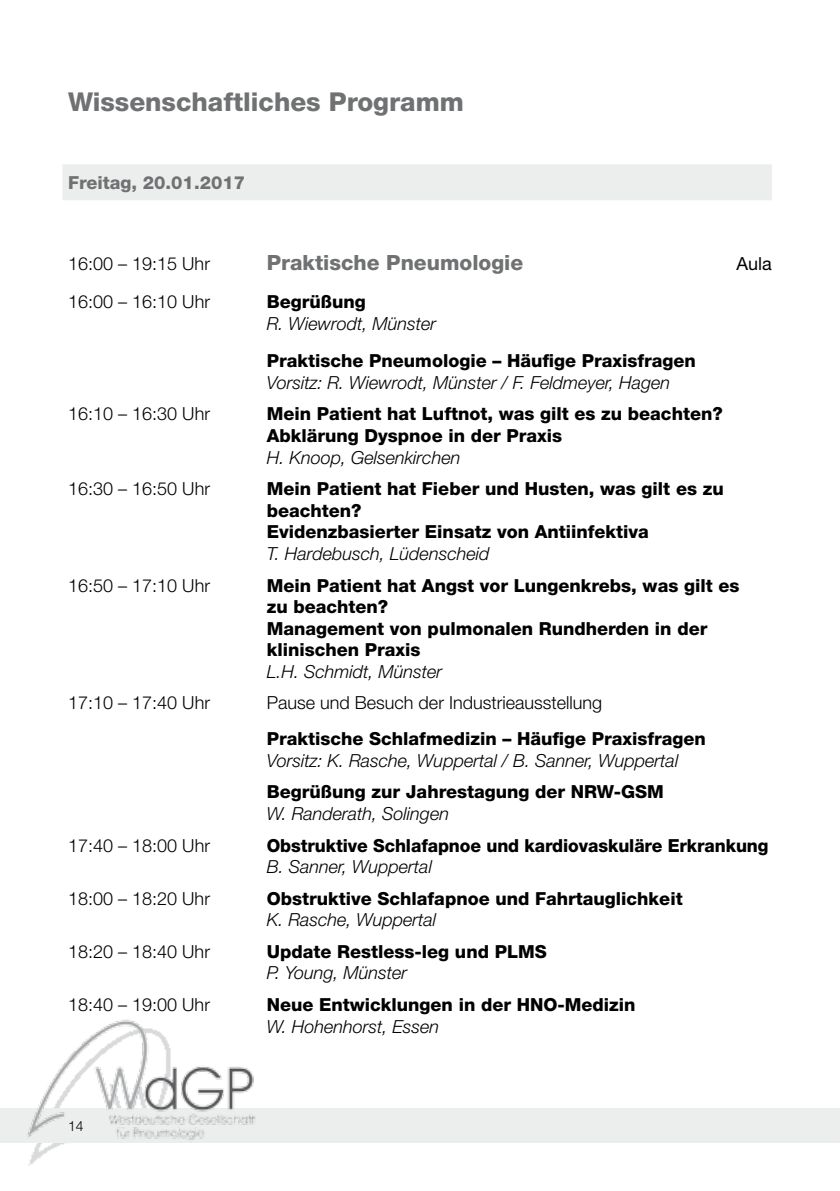
<style>
.page{position:relative;width:840px;height:1191px;background:#fff}
.page>*{position:absolute;margin:0;border:0;box-sizing:border-box;transform-origin:0 0}
.t1{font:800 26px "Helvetica Neue";color:#707172}
.t2{font:800 21px "Helvetica Neue";color:#707172}
.t3{font:800 18px/21.6px "Helvetica Neue";color:#000}
.t4{font:italic 300 18px "Helvetica Neue";color:#000}
.t5{font:300 18px "Helvetica Neue";color:#000}
.t6{font:800 18px "Helvetica Neue";color:#707172}
.t7{font:18px "Helvetica Neue";color:#000}
.t8{font:300 14px "Helvetica Neue";color:#000}
</style>
<div class="page">
<img style="left:18px;top:1142px;width:36px;height:24px">
<div style="left:0;top:1108px;width:839px;height:34px;background:#eceded"></div>
<img style="left:24px;top:1019px;width:234px;height:129px">
<div style="left:62px;top:164px;width:709px;height:36px;background:#eceded"></div>
<h1 class="t1" style="left:68px;top:86px;width:397px">Wissenschaftliches Programm</h1>
<p class="t6" style="left:68px;top:172px;width:178px">Freitag, 20.01.2017</p>
<p class="t5" style="left:68px;top:252px;width:143px">16:00 – 19:15 Uhr</p>
<p class="t2" style="left:266px;top:250px;width:258px">Praktische Pneumologie</p>
<p class="t7" style="left:736px;top:253px;width:37px">Aula</p>
<p class="t5" style="left:68px;top:291px;width:143px">16:00 – 16:10 Uhr</p>
<p class="t3" style="left:266px;top:291px;width:101px">Begrüßung</p>
<p class="t4" style="left:266px;top:313px;width:171px">R. Wiewrodt, Münster</p>
<p class="t3" style="left:266px;top:350px;width:430px">Praktische Pneumologie – Häufige Praxisfragen</p>
<p class="t4" style="left:266px;top:372px;width:405px">Vorsitz: R. Wiewrodt, Münster / F. Feldmeyer, Hagen</p>
<p class="t5" style="left:68px;top:403px;width:143px">16:10 – 16:30 Uhr</p>
<p class="t3" style="left:266px;top:403px;width:457px">Mein Patient hat Luftnot, was gilt es zu beachten?<br>Abklärung Dyspnoe in der Praxis</p>
<p class="t4" style="left:266px;top:446px;width:195px">H. Knoop, Gelsenkirchen</p>
<p class="t5" style="left:68px;top:478px;width:143px">16:30 – 16:50 Uhr</p>
<p class="t3" style="left:266px;top:478px;width:458px">Mein Patient hat Fieber und Husten, was gilt es zu beachten?<br>Evidenzbasierter Einsatz von Antiinfektiva</p>
<p class="t4" style="left:266px;top:543px;width:224px">T. Hardebusch, Lüdenscheid</p>
<p class="t5" style="left:68px;top:574px;width:143px">16:50 – 17:10 Uhr</p>
<p class="t3" style="left:266px;top:574px;width:474px">Mein Patient hat Angst vor Lungenkrebs, was gilt es zu beachten?<br>Management von pulmonalen Rundherden in der klinischen Praxis</p>
<p class="t4" style="left:266px;top:661px;width:177px">L.H. Schmidt, Münster</p>
<p class="t5" style="left:68px;top:692px;width:143px">17:10 – 17:40 Uhr</p>
<p class="t5" style="left:266px;top:692px;width:337px">Pause und Besuch der Industrieausstellung</p>
<p class="t3" style="left:266px;top:728px;width:440px">Praktische Schlafmedizin – Häufige Praxisfragen</p>
<p class="t4" style="left:266px;top:749px;width:413px">Vorsitz: K. Rasche, Wuppertal / B. Sanner, Wuppertal</p>
<p class="t3" style="left:266px;top:781px;width:398px">Begrüßung zur Jahrestagung der NRW-GSM</p>
<p class="t4" style="left:266px;top:803px;width:184px">W. Randerath, Solingen</p>
<p class="t5" style="left:68px;top:834px;width:143px">17:40 – 18:00 Uhr</p>
<p class="t3" style="left:266px;top:834px;width:503px">Obstruktive Schlafapnoe und kardiovaskuläre Erkrankung</p>
<p class="t4" style="left:266px;top:856px;width:167px">B. Sanner, Wuppertal</p>
<p class="t5" style="left:68px;top:887px;width:143px">18:00 – 18:20 Uhr</p>
<p class="t3" style="left:266px;top:887px;width:417px">Obstruktive Schlafapnoe und Fahrtauglichkeit</p>
<p class="t4" style="left:266px;top:909px;width:171px">K. Rasche, Wuppertal</p>
<p class="t5" style="left:68px;top:940px;width:143px">18:20 – 18:40 Uhr</p>
<p class="t3" style="left:266px;top:940px;width:281px">Update Restless-leg und PLMS</p>
<p class="t4" style="left:266px;top:962px;width:142px">P. Young, Münster</p>
<p class="t5" style="left:68px;top:993px;width:143px">18:40 – 19:00 Uhr</p>
<p class="t3" style="left:266px;top:993px;width:370px">Neue Entwicklungen in der HNO-Medizin</p>
<p class="t4" style="left:266px;top:1015px;width:174px">W. Hohenhorst, Essen</p>
<p class="t8" style="left:68px;top:1117px;width:17px">14</p>
</div>
